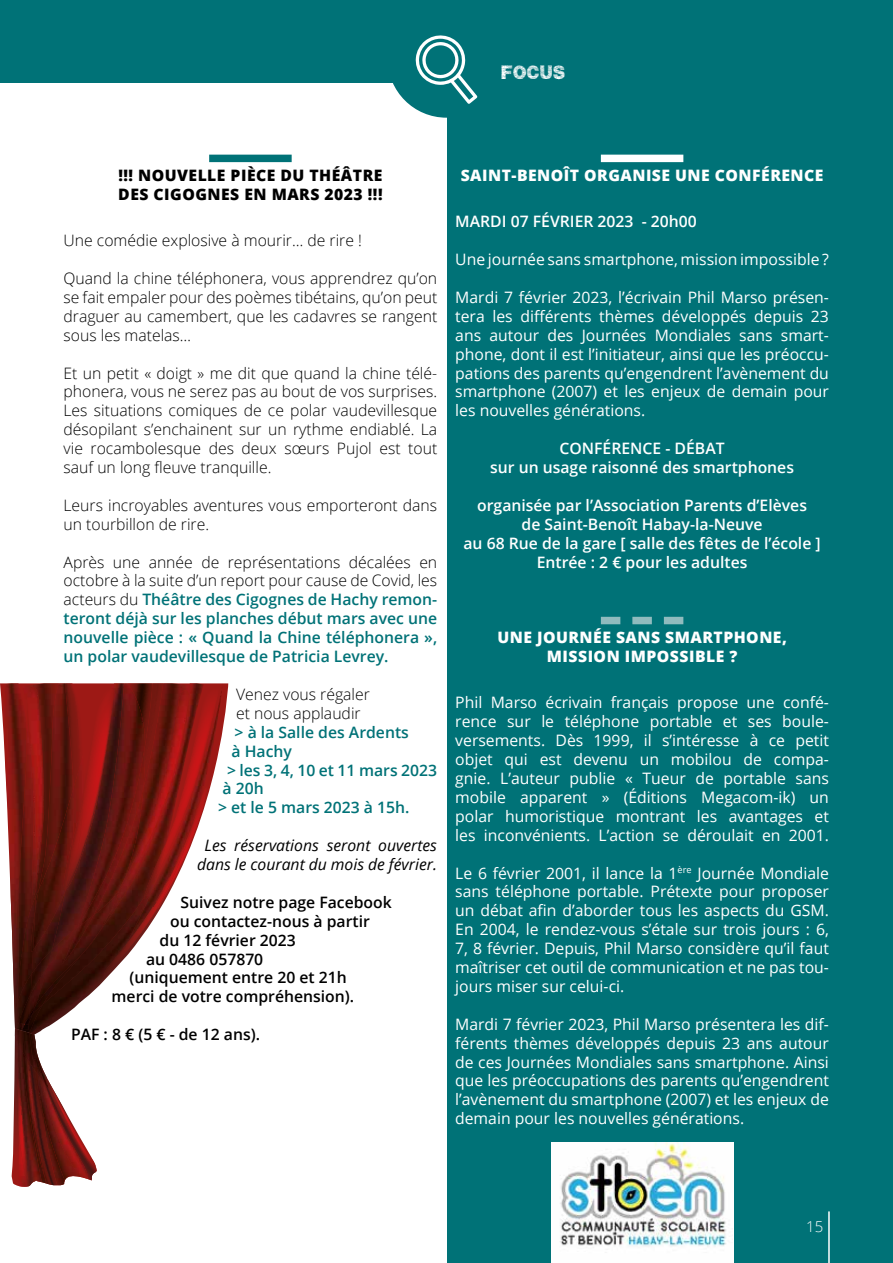
<style>
.page{position:relative;width:893px;height:1263px;background:#fff}
.page>*{position:absolute;margin:0;border:0;box-sizing:border-box;transform-origin:0 0}
.t1{font:15.75px/18.9px "Open Sans";color:#fff;text-align:justify}
.t2{font:300 15.75px/18.9px "Open Sans";color:#000;text-align:justify}
.t3{font:600 15.75px/18.9px "Open Sans";color:#007277;text-align:justify}
.t4{font:600 15.75px/18.9px "Open Sans";color:#fff;text-align:center}
.t5{font:600 15.75px "Open Sans";color:#000}
.t6{font:800 15.75px/18.9px "Open Sans";letter-spacing:.03em;color:#fff;text-align:center}
.t7{font:italic 15.75px/18.9px "Open Sans";color:#000;text-align:center}
.t8{font:800 15.75px/18.9px "Open Sans";letter-spacing:.03em;color:#000}
.t9{font:15.75px "Plaid";letter-spacing:.03em;color:#fff}
.t10{font:300 15px "Open Sans";color:#fff}
.s1{font-weight:300;color:#000}
</style>
<div class="page">
<div style="left:447px;top:72px;width:446px;height:1191px;background:#007277"></div>
<div style="left:209px;top:155px;width:83px;height:7px;background:#007277"></div>
<div style="left:601px;top:155px;width:82px;height:7px;background:#fff"></div>
<svg style="left:601px;top:617px;width:82px;height:7px"></svg>
<hr style="left:828px;top:1211px;width:2px;height:52px;background:#fff">
<div style="left:0;top:0;width:893px;height:83px;background:#007277"></div>
<div style="left:388px;top:0;width:117px;height:118px;background:#007277;border-radius:50%"></div>
<svg style="left:415px;top:35px;width:62px;height:69px"></svg>
<img style="left:551px;top:1142px;width:182px;height:121px">
<img style="left:204px;top:683px;width:19px;height:66px">
<img style="left:43px;top:685px;width:148px;height:344px">
<img style="left:36px;top:1016px;width:7px;height:17px">
<img style="left:152px;top:683px;width:11px;height:7px">
<img style="left:145px;top:683px;width:7px;height:7px">
<img style="left:4px;top:683px;width:19px;height:346px">
<img style="left:47px;top:891px;width:72px;height:116px">
<img style="left:65px;top:915px;width:29px;height:50px">
<img style="left:79px;top:683px;width:66px;height:63px">
<img style="left:77px;top:746px;width:44px;height:181px">
<img style="left:23px;top:683px;width:16px;height:38px">
<img style="left:15px;top:721px;width:15px;height:283px">
<img style="left:39px;top:683px;width:35px;height:104px">
<img style="left:52px;top:950px;width:13px;height:23px">
<img style="left:36px;top:950px;width:16px;height:44px">
<img style="left:32px;top:968px;width:15px;height:48px">
<img style="left:17px;top:895px;width:19px;height:109px">
<img style="left:17px;top:973px;width:15px;height:34px">
<img style="left:19px;top:994px;width:12px;height:13px">
<img style="left:33px;top:787px;width:41px;height:163px">
<img style="left:31px;top:910px;width:4px;height:42px">
<img style="left:66px;top:688px;width:48px;height:201px">
<img style="left:66px;top:794px;width:17px;height:95px">
<img style="left:62px;top:839px;width:11px;height:50px">
<img style="left:27px;top:687px;width:18px;height:200px">
<img style="left:30px;top:757px;width:7px;height:139px">
<img style="left:121px;top:690px;width:37px;height:95px">
<img style="left:158px;top:687px;width:61px;height:108px">
<img style="left:115px;top:785px;width:93px;height:27px">
<img style="left:106px;top:790px;width:97px;height:183px">
<img style="left:103px;top:945px;width:23px;height:29px">
<img style="left:57px;top:1178px;width:8px;height:7px">
<img style="left:15px;top:1052px;width:2px;height:102px">
<img style="left:17px;top:1052px;width:8px;height:102px">
<img style="left:26px;top:1070px;width:31px;height:115px">
<img style="left:45px;top:1070px;width:4px;height:6px">
<img style="left:38px;top:1056px;width:6px;height:16px">
<img style="left:34px;top:1033px;width:4px;height:27px">
<img style="left:23px;top:1052px;width:11px;height:18px">
<svg style="left:15px;top:1007px;width:21px;height:45px"></svg>
<img style="left:39px;top:1076px;width:41px;height:102px">
<svg style="left:39px;top:1072px;width:7px;height:13px"></svg>
<img style="left:27px;top:1060px;width:12px;height:79px">
<svg style="left:80px;top:1167px;width:15px;height:13px"></svg>
<img style="left:47px;top:1079px;width:33px;height:75px">
<img style="left:48px;top:1082px;width:47px;height:85px">
<svg style="left:12px;top:1154px;width:41px;height:33px"></svg>
<img style="left:18px;top:1080px;width:9px;height:102px">
<img style="left:18px;top:1131px;width:8px;height:52px">
<p class="t9" style="left:501px;top:64px;width:65px">FOCUS</p>
<p class="t8" style="left:118px;top:165px;width:266px">!!! NOUVELLE PIÈCE DU THÉÂTRE<br>DES CIGOGNES EN MARS 2023 !!!</p>
<p class="t2" style="left:64px;top:231px;width:300px">Une comédie explosive à mourir… de rire !</p>
<p class="t2" style="left:64px;top:268px;width:375px">Quand la chine téléphonera, vous apprendrez qu’on se fait empaler pour des poèmes tibétains, qu’on peut draguer au camembert, que les cadavres se rangent sous les matelas…</p>
<p class="t2" style="left:64px;top:363px;width:375px">Et un petit « doigt » me dit que quand la chine télé&shy;phonera, vous ne serez pas au bout de vos surprises.<br>Les situations comiques de ce polar vaudevillesque désopilant s’enchainent sur un rythme endiablé. La vie rocambolesque des deux sœurs Pujol est tout sauf un long fleuve tranquille.</p>
<p class="t2" style="left:64px;top:495px;width:375px">Leurs incroyables aventures vous emporteront dans un tourbillon de rire.</p>
<p class="t3" style="left:64px;top:552px;width:375px"><span class="s1">Après une année de représentations décalées en octobre à la suite d’un report pour cause de Covid, les acteurs du</span> Théâtre des Cigognes de Hachy remon&shy;teront déjà sur les planches début mars avec une nouvelle pièce : « Quand la Chine téléphonera », un polar vaudevillesque de Patricia Levrey.</p>
<p class="t2" style="left:236px;top:684px;width:135px">Venez vous régaler et nous applaudir</p>
<p class="t3" style="left:235px;top:722px;width:176px">&gt; à la Salle des Ardents</p>
<p class="t3" style="left:232px;top:741px;width:62px">à Hachy</p>
<p class="t3" style="left:227px;top:760px;width:212px">&gt; les 3, 4, 10 et 11 mars 2023</p>
<p class="t3" style="left:223px;top:779px;width:43px">à 20h</p>
<p class="t3" style="left:218px;top:798px;width:193px">&gt; et le 5 mars 2023 à 15h.</p>
<p class="t7" style="left:197px;top:835px;width:241px">Les réservations seront ouvertes dans le courant du mois de février.</p>
<p class="t5" style="left:181px;top:891px;width:213px">Suivez notre page Facebook</p>
<p class="t5" style="left:170px;top:910px;width:201px">ou contactez-nous à partir</p>
<p class="t5" style="left:160px;top:929px;width:138px">du 12 février 2023</p>
<p class="t5" style="left:146px;top:948px;width:119px">au 0486 057870</p>
<p class="t5" style="left:130px;top:967px;width:219px">(uniquement entre 20 et 21h</p>
<p class="t5" style="left:112px;top:986px;width:244px">merci de votre compréhension).</p>
<p class="t5" style="left:71px;top:1023px;width:190px">PAF : 8 € (5 € - de 12 ans).</p>
<p class="t6" style="left:461px;top:165px;width:364px">SAINT-BENOÎT ORGANISE UNE CONFÉRENCE</p>
<p class="t4" style="left:455px;top:212px;width:243px">MARDI 07 FÉVRIER 2023 - 20h00</p>
<p class="t1" style="left:455px;top:250px;width:375px">Une journée sans smartphone, mission impossible ?</p>
<p class="t1" style="left:455px;top:287px;width:375px">Mardi 7 février 2023, l’écrivain Phil Marso présen&shy;tera les différents thèmes développés depuis 23 ans autour des Journées Mondiales sans smart&shy;phone, dont il est l’initiateur, ainsi que les préoccu&shy;pations des parents qu’engendrent l’avènement du smartphone (2007) et les enjeux de demain pour les nouvelles générations.</p>
<p class="t4" style="left:490px;top:439px;width:305px">CONFÉRENCE - DÉBAT<br>sur un usage raisonné des smartphones</p>
<p class="t4" style="left:463px;top:495px;width:359px">organisée par l’Association Parents d’Elèves<br>de Saint-Benoît Habay-la-Neuve<br>au 68 Rue de la gare [ salle des fêtes de l’école ] Entrée : 2 € pour les adultes</p>
<p class="t6" style="left:497px;top:627px;width:291px">UNE JOURNÉE SANS SMARTPHONE,<br>MISSION IMPOSSIBLE ?</p>
<p class="t1" style="left:455px;top:693px;width:375px">Phil Marso écrivain français propose une confé&shy;rence sur le téléphone portable et ses boule&shy;versements. Dès 1999, il s’intéresse à ce petit objet qui est devenu un mobilou de compa&shy;gnie. L’auteur publie « Tueur de portable sans mobile apparent » (Éditions Megacom-ik) un polar humoristique montrant les avantages et les inconvénients. L’action se déroulait en 2001.</p>
<p class="t1" style="left:455px;top:863px;width:375px">Le 6 février 2001, il lance la 1<sup>ère</sup> Journée Mondiale sans téléphone portable. Prétexte pour proposer un débat afin d’aborder tous les aspects du GSM.<br>En 2004, le rendez-vous s’étale sur trois jours : 6, 7, 8 février. Depuis, Phil Marso considère qu’il faut maîtriser cet outil de communication et ne pas tou&shy;jours miser sur celui-ci.</p>
<p class="t1" style="left:455px;top:1014px;width:375px">Mardi 7 février 2023, Phil Marso présentera les dif&shy;férents thèmes développés depuis 23 ans autour de ces Journées Mondiales sans smartphone. Ainsi que les préoccupations des parents qu’engendrent l’avènement du smartphone (2007) et les enjeux de demain pour les nouvelles générations.</p>
<p class="t10" style="left:806px;top:1216px;width:19px">15</p>
</div>
